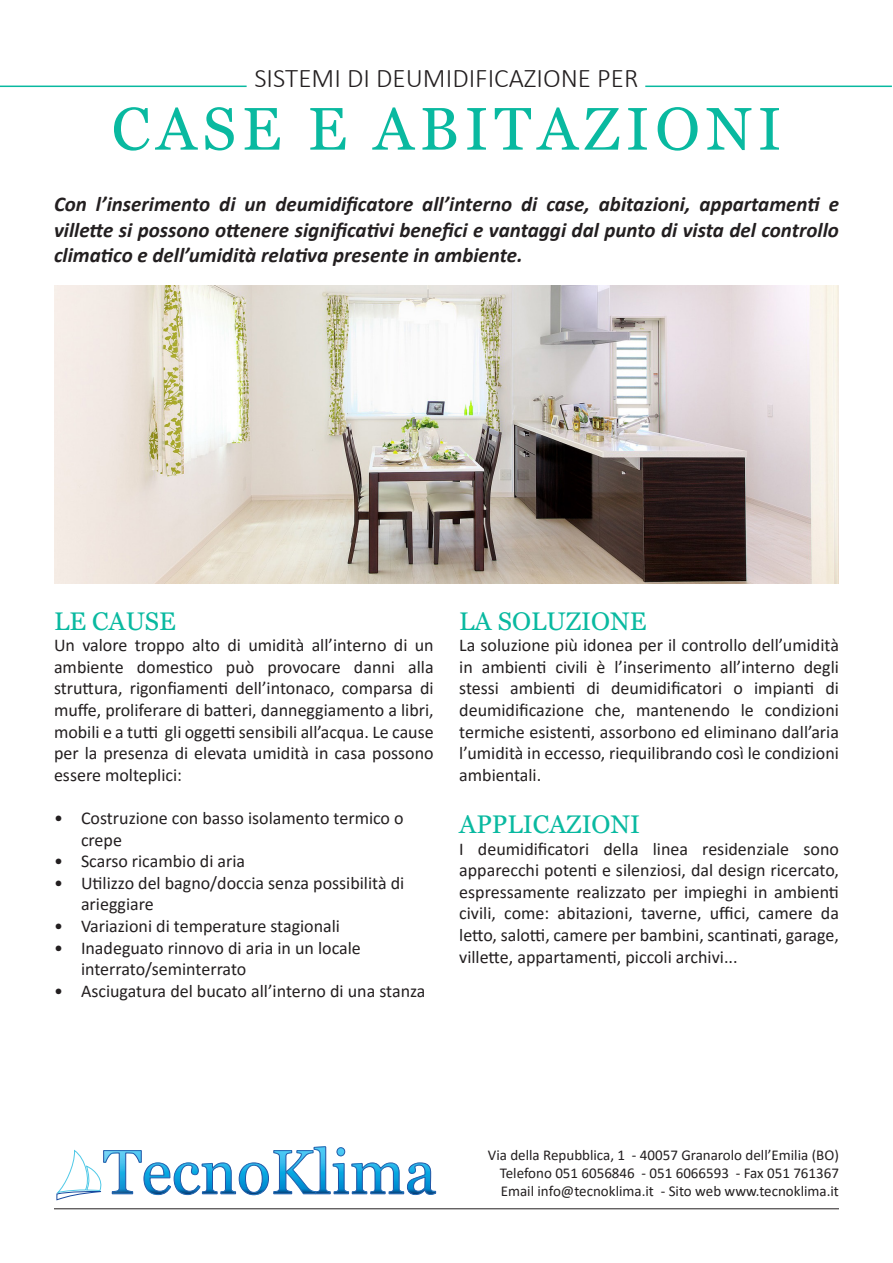
<style>
.page{position:relative;width:893px;height:1263px;background:#fff}
.page>*{position:absolute;margin:0;border:0;box-sizing:border-box;transform-origin:0 0}
.t1{font:60px "Vani";letter-spacing:.1em;color:#09b9a0}
.t2{font:300 27px "Calibri";color:#231f20}
.t3{font:25.5px "Vani";color:#09b9a0}
.t4{font:italic 700 21px/25.2px "Calibri";color:#231f20;text-align:justify}
.t5{font:18px/21.6px "Calibri";color:#231f20;text-align:justify}
.t6{font:15px "Calibri";color:#231f20}
</style>
<div class="page">
<img style="left:54px;top:286px;width:785px;height:298px">
<svg style="left:56px;top:1146px;width:380px;height:55px"></svg>
<hr style="left:54px;top:1208px;width:785px;height:1px;background:#231f20">
<hr style="left:0;top:86px;width:247px;height:1px;background:#09b9a0">
<hr style="left:645px;top:86px;width:247px;height:1px;background:#09b9a0">
<p class="t2" style="left:254px;top:61px;width:386px">SISTEMI DI DEUMIDIFICAZIONE PER</p>
<p class="t1" style="left:112px;top:94px;width:671px">CASE E ABITAZIONI</p>
<p class="t4" style="left:54px;top:191px;width:786px">Con l’inserimento di un deumidificatore all’interno di case, abitazioni, appartamenti e villette si possono ottenere significativi benefici e vantaggi dal punto di vista del controllo climatico e dell’umidità relativa presente in ambiente.</p>
<p class="t3" style="left:54px;top:606px;width:123px">LE CAUSE</p>
<p class="t5" style="left:54px;top:634px;width:381px">Un valore troppo alto di umidità all’interno di un ambiente domestico può provocare danni alla struttura, rigonfiamenti dell’intonaco, comparsa di muffe, proliferare di batteri, danneggiamento a libri, mobili e a tutti gli oggetti sensibili all’acqua. Le cause per la presenza di elevata umidità in casa possono essere molteplici:</p>
<p class="t5" style="left:81px;top:807px;width:324px;text-indent:-27px">• Costruzione con basso isolamento termico o crepe</p>
<p class="t5" style="left:54px;top:850px;width:193px">• Scarso ricambio di aria</p>
<p class="t5" style="left:81px;top:871px;width:325px;text-indent:-27px">• Utilizzo del bagno/doccia senza possibilità di arieggiare</p>
<p class="t5" style="left:54px;top:915px;width:288px">• Variazioni di temperature stagionali</p>
<p class="t5" style="left:81px;top:936px;width:281px;text-indent:-27px">• Inadeguato rinnovo di aria in un locale interrato/seminterrato</p>
<p class="t5" style="left:54px;top:979px;width:373px">• Asciugatura del bucato all’interno di una stanza</p>
<p class="t3" style="left:459px;top:606px;width:189px">LA SOLUZIONE</p>
<p class="t5" style="left:459px;top:634px;width:381px">La soluzione più idonea per il controllo dell’umidità in ambienti civili è l’inserimento all’interno degli stessi ambienti di deumidificatori o impianti di deumidificazione che, mantenendo le condizioni termiche esistenti, assorbono ed eliminano dall’aria l’umidità in eccesso, riequilibrando così le condizioni ambientali.</p>
<p class="t3" style="left:459px;top:809px;width:182px">APPLICAZIONI</p>
<p class="t5" style="left:459px;top:837px;width:381px">I deumidificatori della linea residenziale sono apparecchi potenti e silenziosi, dal design ricercato, espressamente realizzato per impieghi in ambienti civili, come: abitazioni, taverne, uffici, camere da letto, salotti, camere per bambini, scantinati, garage, villette, appartamenti, piccoli archivi...</p>
<p class="t6" style="left:488px;top:1144px;width:352px">Via della Repubblica, 1 - 40057 Granarolo dell’Emilia (BO)</p>
<p class="t6" style="left:500px;top:1162px;width:341px">Telefono 051 6056846 - 051 6066593 - Fax 051 761367</p>
<p class="t6" style="left:501px;top:1180px;width:340px">Email info@tecnoklima.it - Sito web www.tecnoklima.it</p>
</div>
